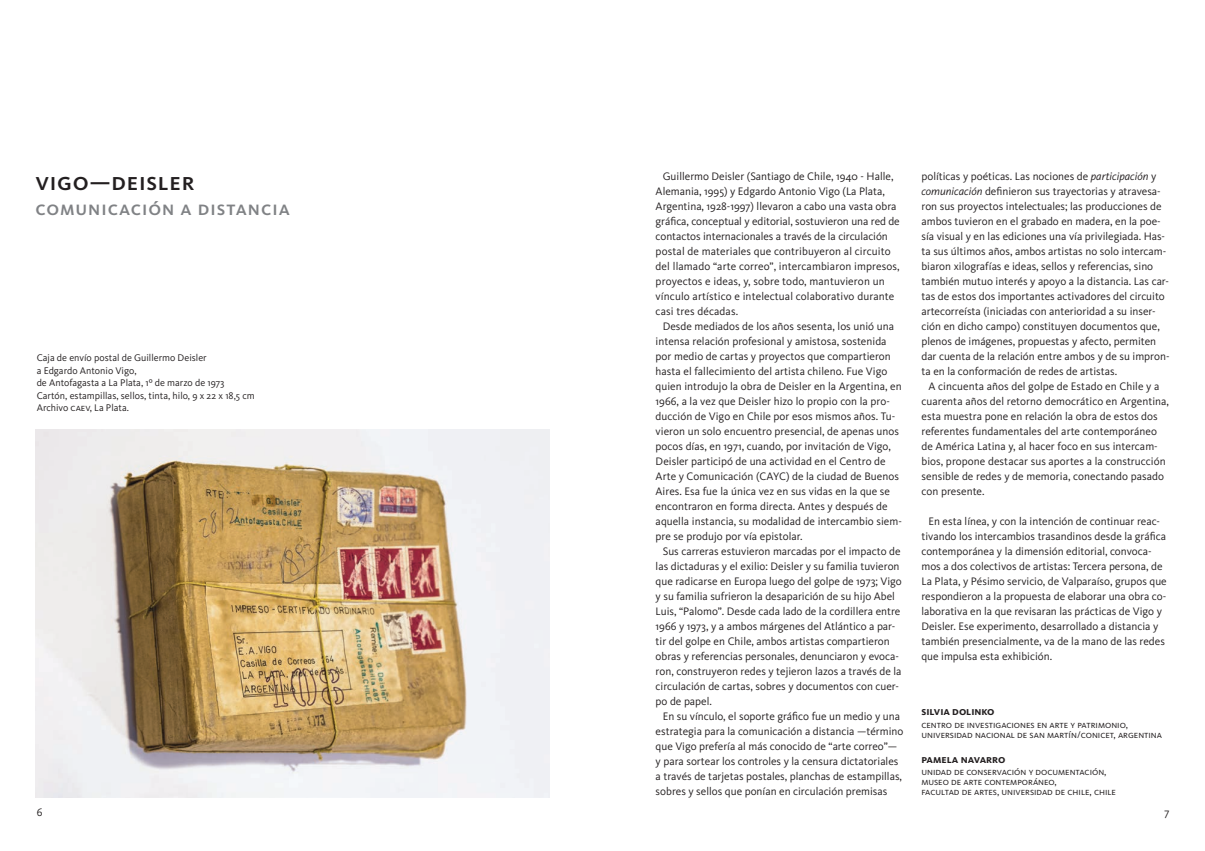
<style>
.page{position:relative;width:1205px;height:851px;background:#fff}
.page>*{position:absolute;margin:0;border:0;box-sizing:border-box;transform-origin:0 0}
.TITULO_GENERAL{font:500 25px "Kievit OT";letter-spacing:.03em;color:#231f20}
.TITULO_GENERAL-2{font:500 20px "Kievit OT";letter-spacing:.05em;color:#808285}
.Parrafo_texto{font:11.25px/15px "Kievit OT";color:#231f20}
.Folio{font:700 11.25px "Kievit OT";color:#231f20}
.Folio-2{font:10px "Kievit OT";color:#231f20}
.epigrafe_1{font:10px "Kievit OT";color:#231f20}
.s1{font-style:italic}
</style>
<div class="page">
<img style="left:35px;top:429px;width:515px;height:368px">
<p class="TITULO_GENERAL" style="left:35px;top:167px;width:160px">Vigo—Deisler</p>
<p class="TITULO_GENERAL-2" style="left:35px;top:196px;width:256px">comunicación a distancia</p>
<p class="epigrafe_1" style="left:37px;top:352px;width:171px">Caja de envío postal de Guillermo Deisler</p>
<p class="epigrafe_1" style="left:37px;top:364px;width:101px">a Edgardo Antonio Vigo,</p>
<p class="epigrafe_1" style="left:37px;top:377px;width:189px">de Antofagasta a La Plata, 1º de marzo de 1973</p>
<p class="epigrafe_1" style="left:37px;top:389px;width:219px">Cartón, estampillas, sellos, tinta, hilo, 9 x 22 x 18,5 cm</p>
<p class="epigrafe_1" style="left:37px;top:402px;width:94px">Archivo caev, La Plata.</p>
<p class="Parrafo_texto" style="left:656px;top:168px;width:246px;text-indent:7px">Guillermo Deisler (Santiago de Chile, 1940 - Halle, Alemania, 1995) y Edgardo Antonio Vigo (La Plata, Argentina, 1928-1997) llevaron a cabo una vasta obra gráfica, conceptual y editorial, sostuvieron una red de contactos internacionales a través de la circulación postal de materiales que contribuyeron al circuito del llamado “arte correo”, intercambiaron impresos, proyectos e ideas, y, sobre todo, mantuvieron un vínculo artístico e intelectual colaborativo durante casi tres décadas.</p>
<p class="Parrafo_texto" style="left:656px;top:318px;width:248px;text-indent:7px">Desde mediados de los años sesenta, los unió una intensa relación profesional y amistosa, sostenida por medio de cartas y proyectos que compartieron hasta el fallecimiento del artista chileno. Fue Vigo quien introdujo la obra de Deisler en la Argentina, en 1966, a la vez que Deisler hizo lo propio con la pro&shy;ducción de Vigo en Chile por esos mismos años. Tu&shy;vieron un solo encuentro presencial, de apenas unos pocos días, en 1971, cuando, por invitación de Vigo, Deisler participó de una actividad en el Centro de Arte y Comunicación (CAYC) de la ciudad de Buenos Aires. Esa fue la única vez en sus vidas en la que se encontraron en forma directa. Antes y después de aquella instancia, su modalidad de intercambio siem&shy;pre se produjo por vía epistolar.</p>
<p class="Parrafo_texto" style="left:656px;top:543px;width:248px;text-indent:7px">Sus carreras estuvieron marcadas por el impacto de las dictaduras y el exilio: Deisler y su familia tuvieron que radicarse en Europa luego del golpe de 1973; Vigo y su familia sufrieron la desaparición de su hijo Abel Luis, “Palomo”. Desde cada lado de la cordillera entre 1966 y 1973, y a ambos márgenes del Atlántico a par&shy;tir del golpe en Chile, ambos artistas compartieron obras y referencias personales, denunciaron y evoca&shy;ron, construyeron redes y tejieron lazos a través de la circulación de cartas, sobres y documentos con cuer&shy;po de papel.</p>
<p class="Parrafo_texto" style="left:656px;top:708px;width:249px;text-indent:7px">En su vínculo, el soporte gráfico fue un medio y una estrategia para la comunicación a distancia —término que Vigo prefería al más conocido de “arte correo”— y para sortear los controles y la censura dictatoriales a través de tarjetas postales, planchas de estampillas, sobres y sellos que ponían en circulación premisas</p>
<p class="Parrafo_texto" style="left:921px;top:168px;width:250px">políticas y poéticas. Las nociones de <span class="s1">participación</span> y <span class="s1">comunicación</span> definieron sus trayectorias y atravesa&shy;ron sus proyectos intelectuales; las producciones de ambos tuvieron en el grabado en madera, en la poe&shy;sía visual y en las ediciones una vía privilegiada. Has&shy;ta sus últimos años, ambos artistas no solo intercam&shy;biaron xilografías e ideas, sellos y referencias, sino también mutuo interés y apoyo a la distancia. Las car&shy;tas de estos dos importantes activadores del circuito artecorreísta (iniciadas con anterioridad a su inser&shy;ción en dicho campo) constituyen documentos que, plenos de imágenes, propuestas y afecto, permiten dar cuenta de la relación entre ambos y de su impron&shy;ta en la conformación de redes de artistas.</p>
<p class="Parrafo_texto" style="left:921px;top:378px;width:249px;text-indent:7px">A cincuenta años del golpe de Estado en Chile y a cuarenta años del retorno democrático en Argentina, esta muestra pone en relación la obra de estos dos referentes fundamentales del arte contemporáneo de América Latina y, al hacer foco en sus intercam&shy;bios, propone destacar sus aportes a la construcción sensible de redes y de memoria, conectando pasado con presente.</p>
<p class="Parrafo_texto" style="left:921px;top:513px;width:247px;text-indent:7px">En esta línea, y con la intención de continuar reac&shy;tivando los intercambios trasandinos desde la gráfica contemporánea y la dimensión editorial, convoca&shy;mos a dos colectivos de artistas: Tercera persona, de La Plata, y Pésimo servicio, de Valparaíso, grupos que respondieron a la propuesta de elaborar una obra co&shy;laborativa en la que revisaran las prácticas de Vigo y Deisler. Ese experimento, desarrollado a distancia y también presencialmente, va de la mano de las redes que impulsa esta exhibición.</p>
<p class="Folio" style="left:921px;top:704px;width:75px">silvia dolinko</p>
<p class="Folio-2" style="left:921px;top:718px;width:208px">centro de investigaciones en arte y patrimonio,</p>
<p class="Folio-2" style="left:921px;top:728px;width:242px">universidad nacional de san martín/conicet, argentina</p>
<p class="Folio" style="left:921px;top:752px;width:85px">pamela navarro</p>
<p class="Folio-2" style="left:921px;top:765px;width:187px">unidad de conservación y documentación,</p>
<p class="Folio-2" style="left:921px;top:775px;width:137px">museo de arte contemporáneo,</p>
<p class="Folio-2" style="left:921px;top:785px;width:196px">facultad de artes, universidad de ch ile, ch ile</p>
<p class="Parrafo_texto" style="left:37px;top:804px;width:7px">6</p>
<p class="Parrafo_texto" style="left:1164px;top:804px;width:7px">7</p>
</div>
